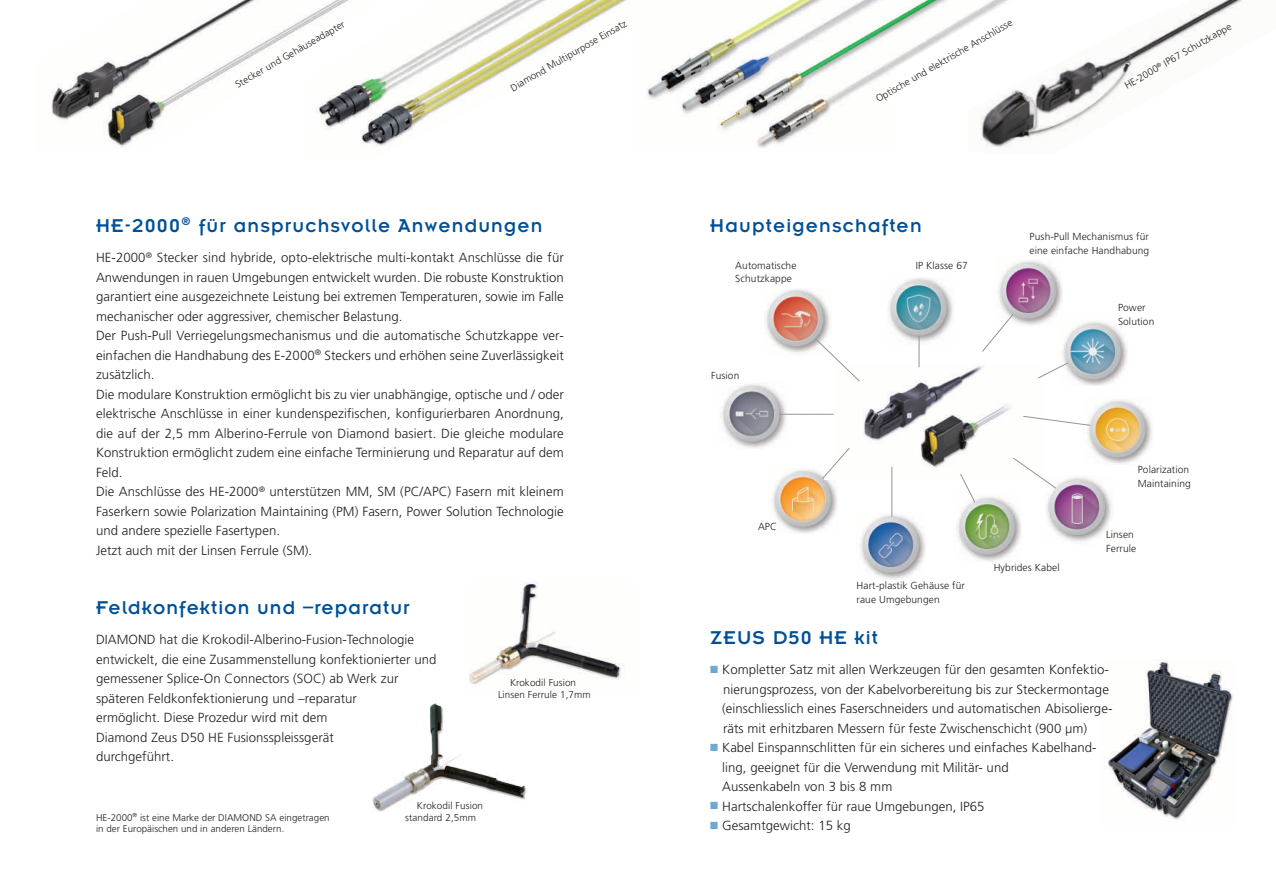
<style>
.page{position:relative;width:1276px;height:893px;background:#fff}
.page>*{position:absolute;margin:0;border:0;box-sizing:border-box;transform-origin:0 0}
.t1{font:20.4px "Insignia";letter-spacing:.06em;color:#015097}
.t2{font:300 13.2px/19.5px "Frutiger LT Std";letter-spacing:.005em;color:#231f20}
.t3{font:300 10.2px/13.6px "Frutiger LT Std";letter-spacing:.01em;color:#231f20}
.t4{font:300 9.9px/12px "Frutiger LT Std";letter-spacing:.01em;color:#231f20}
.t5{font:300 9.75px/11.7px "Frutiger LT Std";letter-spacing:.005em;color:#231f20}
.s1{font-family:"European Pi Three";font-weight:400;font-size:12px;color:#6da9d3}
</style>
<div class="page">
<img style="left:1108px;top:660px;width:125px;height:161px">
<img style="left:410px;top:0;width:217px;height:131px">
<svg style="left:381px;top:61px;width:29px;height:85px"></svg>
<img style="left:51px;top:0;width:330px;height:147px">
<img style="left:1014px;top:0;width:229px;height:141px">
<img style="left:772px;top:470px;width:65px;height:64px">
<img style="left:1062px;top:321px;width:65px;height:65px">
<img style="left:1087px;top:400px;width:65px;height:64px">
<img style="left:998px;top:260px;width:64px;height:65px">
<img style="left:863px;top:364px;width:147px;height:114px">
<img style="left:860px;top:510px;width:65px;height:69px">
<img style="left:766px;top:289px;width:64px;height:64px">
<img style="left:957px;top:496px;width:64px;height:65px">
<img style="left:721px;top:384px;width:66px;height:64px">
<svg style="left:814px;top:337px;width:46px;height:45px"></svg>
<hr style="left:779px;top:414px;width:54px;height:1px;background:#939598">
<svg style="left:982px;top:313px;width:32px;height:39px"></svg>
<svg style="left:821px;top:448px;width:29px;height:32px"></svg>
<svg style="left:1023px;top:415px;width:68px;height:11px"></svg>
<svg style="left:1038px;top:362px;width:31px;height:17px"></svg>
<hr style="left:891px;top:467px;width:1px;height:50px;background:#939598">
<svg style="left:959px;top:473px;width:17px;height:30px"></svg>
<img style="left:888px;top:278px;width:65px;height:68px">
<hr style="left:918px;top:336px;width:1px;height:31px;background:#939598">
<img style="left:372px;top:703px;width:155px;height:109px">
<img style="left:470px;top:582px;width:152px;height:103px">
<img style="left:1046px;top:477px;width:66px;height:65px">
<svg style="left:1013px;top:458px;width:44px;height:31px"></svg>
<img style="left:647px;top:0;width:367px;height:148px">
<p class="t4" style="left:874px;top:95px;width:157px;rotate:-30deg">Optische und elektrische Anschlüsse</p>
<p class="t4" style="left:509px;top:84px;width:133px;rotate:-30deg">Diamond Multipurpose Einsatz</p>
<p class="t4" style="left:234px;top:81px;width:126px;rotate:-30deg">Stecker und Gehäuseadapter</p>
<p class="t4" style="left:1122px;top:82px;width:123px;rotate:-30deg">HE-2000<sup>®</sup> IP67 Schutzkappe</p>
<h1 class="t1" style="left:96px;top:219px;width:448px">HE-2000<sup>®</sup> für anspruchsvolle Anwendungen</h1>
<p class="t2" style="left:96px;top:249px;width:469px">HE-2000<sup>®</sup> Stecker sind hybride, opto-elektrische multi-kontakt Anschlüsse die für Anwendungen in rauen Umgebungen entwickelt wurden. Die robuste Konstruktion garantiert eine ausgezeichnete Leistung bei extremen Temperaturen, sowie im Falle mechanischer oder aggressiver, chemischer Belastung.<br>Der Push-Pull Verriegelungsmechanismus und die automatische Schutzkappe ver&shy;einfachen die Handhabung des E-2000<sup>®</sup> Steckers und erhöhen seine Zuverlässigkeit zusätzlich.<br>Die modulare Konstruktion ermöglicht bis zu vier unabhängige, optische und / oder elektrische Anschlüsse in einer kundenspezifischen, konfigurierbaren Anordnung, die auf der 2,5 mm Alberino-Ferrule von Diamond basiert. Die gleiche modulare Konstruktion ermöglicht zudem eine einfache Terminierung und Reparatur auf dem Feld.<br>Die Anschlüsse des HE-2000<sup>®</sup> unterstützen MM, SM (PC/APC) Fasern mit kleinem Faserkern sowie Polarization Maintaining (PM) Fasern, Power Solution Technologie und andere spezielle Fasertypen.<br>Jetzt auch mit der Linsen Ferrule (SM).</p>
<h1 class="t1" style="left:96px;top:601px;width:315px">Feldkonfektion und –reparatur</h1>
<p class="t2" style="left:96px;top:631px;width:342px">DIAMOND hat die Krokodil-Alberino-Fusion-Technologie entwickelt, die eine Zusammenstellung konfektionierter und gemessener Splice-On Connectors (SOC) ab Werk zur späteren Feldkonfektionierung und –reparatur<br>ermöglicht. Diese Prozedur wird mit dem<br>Diamond Zeus D50 HE Fusionsspleissgerät<br>durchgeführt.</p>
<p class="t5" style="left:96px;top:812px;width:235px">HE-2000<sup>®</sup> ist eine Marke der DIAMOND SA eingetragen in der Europäischen und in anderen Ländern.</p>
<p class="t4" style="left:405px;top:800px;width:80px;text-indent:12px">Krokodil Fusion standard 2,5mm</p>
<p class="t4" style="left:498px;top:677px;width:94px;text-align:center">Krokodil Fusion<br>Linsen Ferrule 1,7mm</p>
<h1 class="t1" style="left:710px;top:219px;width:213px">Haupteigenschaften</h1>
<p class="t3" style="left:735px;top:259px;width:63px">Automatische<br>Schutzkappe</p>
<p class="t3" style="left:711px;top:370px;width:30px">Fusion</p>
<p class="t3" style="left:915px;top:259px;width:54px">IP Klasse 67</p>
<p class="t3" style="left:1029px;top:231px;width:121px">Push-Pull Mechanismus für eine einfache Handhabung</p>
<p class="t3" style="left:1118px;top:301px;width:38px">Power<br>Solution</p>
<p class="t3" style="left:758px;top:521px;width:20px">APC</p>
<p class="t3" style="left:856px;top:579px;width:110px">Hart-plastik Gehäuse für raue Umgebungen</p>
<p class="t3" style="left:993px;top:561px;width:67px">Hybrides Kabel</p>
<p class="t3" style="left:1137px;top:464px;width:55px">Polarization<br>Maintaining</p>
<p class="t3" style="left:1106px;top:528px;width:32px">Linsen<br>Ferrule</p>
<h1 class="t1" style="left:710px;top:631px;width:169px">ZEUS D50 HE kit</h1>
<p class="t2" style="left:722px;top:661px;width:392px;text-indent:-12px"><span class="s1">-</span> Kompletter Satz mit allen Werkzeugen für den gesamten Konfektio&shy;nierungsprozess, von der Kabelvorbereitung bis zur Steckermontage (einschliesslich eines Faserschneiders und automatischen Abisolierge&shy;räts mit erhitzbaren Messern für feste Zwischenschicht (900 μm)</p>
<p class="t2" style="left:722px;top:739px;width:376px;text-indent:-12px"><span class="s1">-</span> Kabel Einspannschlitten für ein sicheres und einfaches Kabelhand&shy;ling, geeignet für die Verwendung mit Militär- und<br>Aussenkabeln von 3 bis 8 mm</p>
<p class="t2" style="left:710px;top:797px;width:276px"><span class="s1">-</span> Hartschalenkoffer für raue Umgebungen, IP65</p>
<p class="t2" style="left:710px;top:817px;width:142px"><span class="s1">-</span> Gesamtgewicht: 15 kg</p>
</div>
